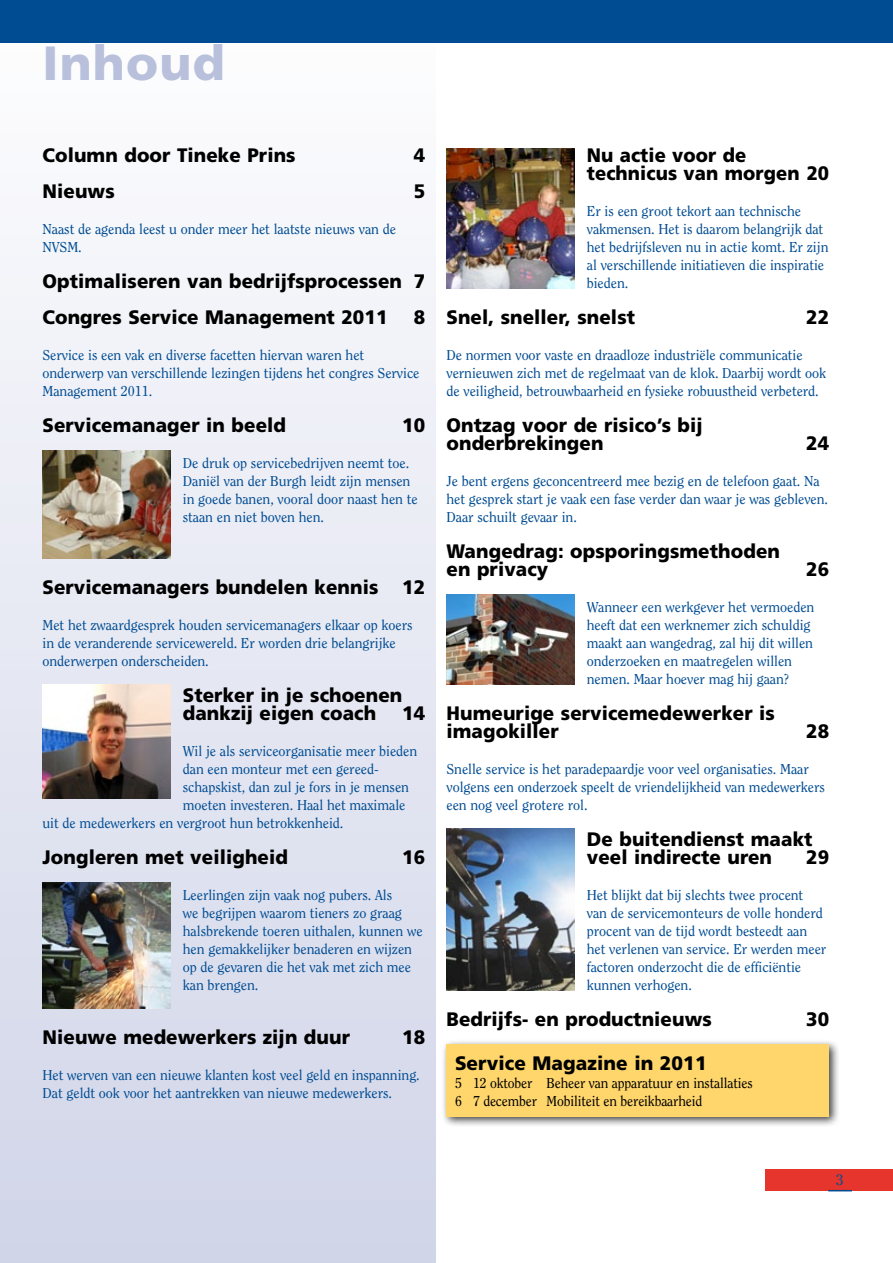
<style>
.page{position:relative;width:893px;height:1263px;background:#fff}
.page>*{position:absolute;margin:0;border:0;box-sizing:border-box;transform-origin:0 0}
.t1{font:900 48px "Frutiger";letter-spacing:.025em;color:#b8c0dc}
.t2{font:900 19.5px/18px "Frutiger";letter-spacing:.005em;color:#000;scale:.96 1}
.t3{font:900 19.5px/18px "Frutiger";letter-spacing:.005em;color:#000;scale:.94 1}
.t4{font:900 19.5px "Frutiger";letter-spacing:.005em;color:#000}
.t5{font:15px "Clearface";color:#004c93}
.t6{font:14.25px/18px "Clearface";letter-spacing:-.005em;color:#004c93}
.t7{font:14.25px/18px "Clearface";letter-spacing:-.01em;color:#000;scale:.96 1}
</style>
<div class="page">
<div style="left:0;top:0;width:436px;height:1263px;background:linear-gradient(to bottom,#fefefe,#cfd4e7)"></div>
<div style="left:765px;top:1169px;width:128px;height:22px;background:#e5352c"></div>
<svg style="left:828px;top:1190px;width:24px;height:1px"></svg>
<div style="left:0;top:0;width:893px;height:43px;background:#004c93"></div>
<img style="left:43px;top:450px;width:127px;height:108px">
<img style="left:43px;top:684px;width:127px;height:115px">
<img style="left:43px;top:882px;width:127px;height:126px">
<img style="left:446px;top:594px;width:128px;height:90px">
<img style="left:446px;top:149px;width:128px;height:139px">
<img style="left:446px;top:828px;width:128px;height:162px">
<div style="left:441px;top:1039px;width:399px;height:88px;background:#000;opacity:.75"></div>
<div style="left:446px;top:1044px;width:383px;height:72px;background:#fed66c"></div>
<h1 class="t1" style="left:43px;top:34px;width:184px">Inhoud</h1>
<h2 class="t2" style="left:43px;top:146px;width:265px">Column door Tineke Prins</h2>
<h2 class="t2" style="left:414px;top:146px;width:13px">4</h2>
<h2 class="t2" style="left:43px;top:182px;width:77px">Nieuws</h2>
<h2 class="t2" style="left:414px;top:182px;width:13px">5</h2>
<p class="t6" style="left:43px;top:220px;width:355px">Naast de agenda leest u onder meer het laatste nieuws van de<br>NVSM.</p>
<h2 class="t2" style="left:43px;top:263px;width:400px;line-height:36px">Optimaliseren van bedrijfsprocessen 7<br>Congres Service Management 2011</h2>
<h2 class="t2" style="left:414px;top:308px;width:13px">8</h2>
<p class="t6" style="left:43px;top:346px;width:378px">Service is een vak en diverse facetten hiervan waren het onderwerp van verschillende lezingen tijdens het congres Service<br>Management 2011.</p>
<h2 class="t2" style="left:43px;top:416px;width:255px">Servicemanager in beeld</h2>
<h2 class="t2" style="left:402px;top:416px;width:25px">10</h2>
<p class="t6" style="left:183px;top:454px;width:236px">De druk op servicebedrijven neemt toe.<br>Daniël van der Burgh leidt zijn mensen in goede banen, vooral door naast hen te staan en niet boven hen.</p>
<h2 class="t2" style="left:43px;top:578px;width:400px">Servicemanagers bundelen kennis 12</h2>
<p class="t6" style="left:43px;top:616px;width:372px">Met het zwaardgesprek houden servicemanagers elkaar op koers in de veranderende servicewereld. Er worden drie belangrijke onderwerpen onderscheiden.</p>
<h2 class="t2" style="left:183px;top:686px;width:230px">Sterker in je schoenen dankzij eigen coach</h2>
<h2 class="t2" style="left:402px;top:704px;width:25px">14</h2>
<p class="t6" style="left:183px;top:742px;width:236px">Wil je als serviceorganisatie meer bieden</p>
<p class="t6" style="left:183px;top:760px;width:197px">dan een monteur met een gereed-</p>
<p class="t6" style="left:183px;top:778px;width:228px">schapskist, dan zul je fors in je mensen</p>
<p class="t6" style="left:183px;top:796px;width:224px">moeten investeren. Haal het maximale</p>
<p class="t6" style="left:43px;top:814px;width:302px">uit de medewerkers en vergroot hun betrokkenheid.</p>
<h2 class="t2" style="left:43px;top:848px;width:257px">Jongleren met veiligheid</h2>
<h2 class="t2" style="left:402px;top:848px;width:25px">16</h2>
<p class="t6" style="left:183px;top:886px;width:241px">Leerlingen zijn vaak nog pubers. Als<br>we begrijpen waarom tieners zo graag halsbrekende toeren uithalen, kunnen we hen gemakkelijker benaderen en wijzen op de gevaren die het vak met zich mee kan brengen.</p>
<h2 class="t2" style="left:43px;top:1028px;width:322px">Nieuwe medewerkers zijn duur</h2>
<h2 class="t2" style="left:402px;top:1028px;width:25px">18</h2>
<p class="t6" style="left:43px;top:1066px;width:379px">Het werven van een nieuwe klanten kost veel geld en inspanning.<br>Dat geldt ook voor het aantrekken van nieuwe medewerkers.</p>
<h2 class="t3" style="left:587px;top:146px;width:259px">Nu actie voor de technicus van morgen 20</h2>
<p class="t6" style="left:587px;top:202px;width:243px">Er is een groot tekort aan technische vakmensen. Het is daarom belangrijk dat het bedrijfsleven nu in actie komt. Er zijn al verschillende initiatieven die inspiratie bieden.</p>
<h2 class="t2" style="left:446px;top:308px;width:198px">Snel, sneller, snelst</h2>
<h2 class="t2" style="left:806px;top:308px;width:25px">22</h2>
<p class="t6" style="left:446px;top:346px;width:381px">De normen voor vaste en draadloze industriële communicatie vernieuwen zich met de regelmaat van de klok. Daarbij wordt ook de veiligheid, betrouwbaarheid en fysieke robuustheid verbeterd.</p>
<h2 class="t2" style="left:446px;top:416px;width:268px">Ontzag voor de risico’s bij onderbrekingen</h2>
<h2 class="t2" style="left:806px;top:434px;width:25px">24</h2>
<p class="t6" style="left:446px;top:472px;width:383px">Je bent ergens geconcentreerd mee bezig en de telefoon gaat. Na het gesprek start je vaak een fase verder dan waar je was gebleven.<br>Daar schuilt gevaar in.</p>
<h2 class="t2" style="left:446px;top:542px;width:349px">Wangedrag: opsporingsmethoden en privacy</h2>
<h2 class="t2" style="left:806px;top:560px;width:25px">26</h2>
<p class="t6" style="left:587px;top:598px;width:229px">Wanneer een werkgever het vermoeden heeft dat een werknemer zich schuldig maakt aan wangedrag, zal hij dit willen onderzoeken en maatregelen willen nemen. Maar hoever mag hij gaan?</p>
<h2 class="t2" style="left:446px;top:704px;width:344px">Humeurige servicemedewerker is imagokiller</h2>
<h2 class="t2" style="left:806px;top:722px;width:25px">28</h2>
<p class="t6" style="left:446px;top:760px;width:380px">Snelle service is het paradepaardje voor veel organisaties. Maar volgens een onderzoek speelt de vriendelijkheid van medewerkers een nog veel grotere rol.</p>
<h2 class="t2" style="left:587px;top:830px;width:237px">De buitendienst maakt veel indirecte uren</h2>
<h2 class="t2" style="left:806px;top:848px;width:25px">29</h2>
<p class="t6" style="left:587px;top:886px;width:241px">Het blijkt dat bij slechts twee procent van de servicemonteurs de volle honderd procent van de tijd wordt besteedt aan het verlenen van service. Er werden meer factoren onderzocht die de efficiëntie kunnen verhogen.</p>
<h2 class="t2" style="left:446px;top:1010px;width:278px">Bedrijfs- en productnieuws</h2>
<h2 class="t2" style="left:806px;top:1010px;width:25px">30</h2>
<h2 class="t4" style="left:455px;top:1051px;width:253px">Service Magazine in 2011</h2>
<p class="t7" style="left:455px;top:1074px;width:312px">5 12 oktober Beheer van apparatuur en installaties<br>6 7 december Mobiliteit en bereikbaarheid</p>
<p class="t5" style="left:836px;top:1171px;width:9px">3</p>
</div>
